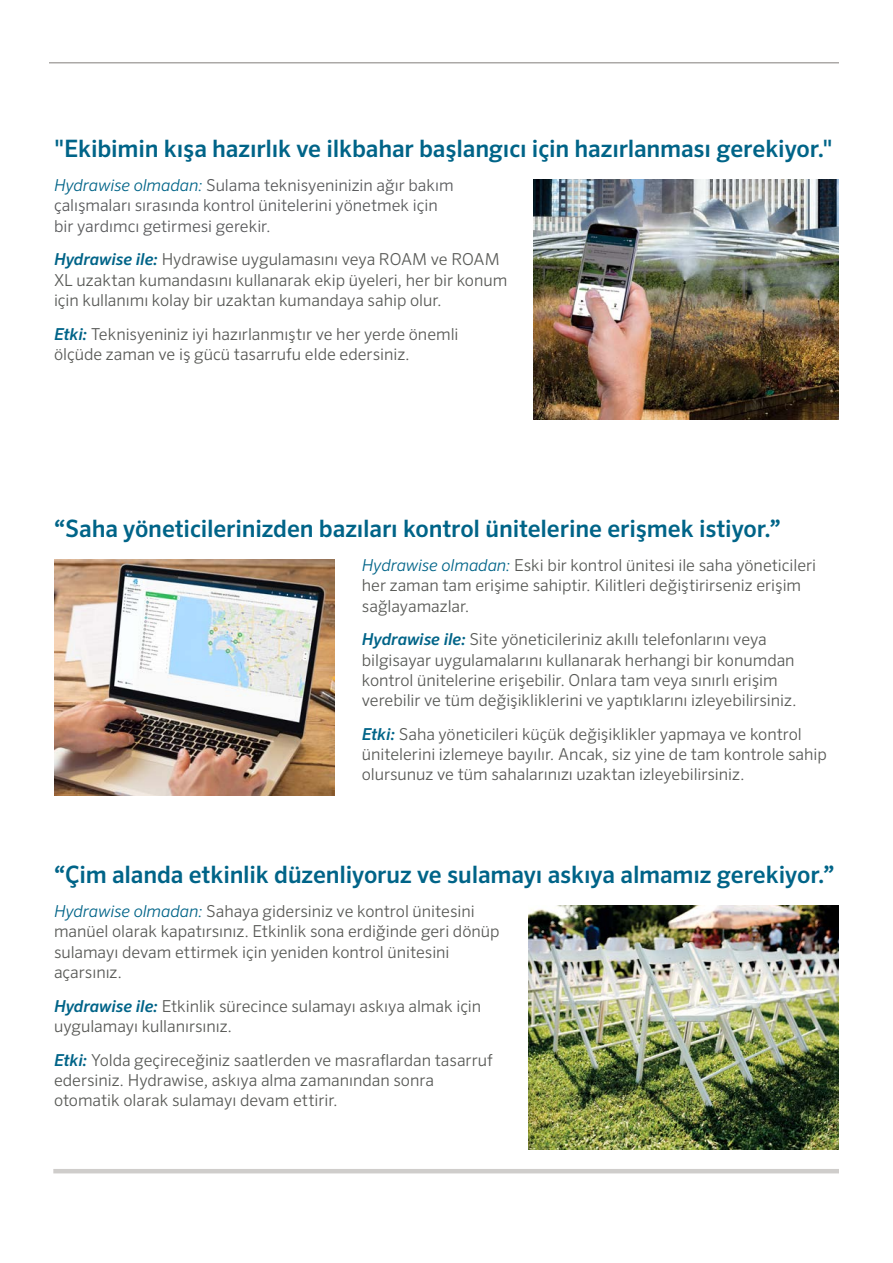
<style>
.page{position:relative;width:893px;height:1263px;background:#fff}
.page>*{position:absolute;margin:0;border:0;box-sizing:border-box;transform-origin:0 0}
.t1{font:500 24px "Sero Pro";letter-spacing:-.005em;color:#006488}
.t2{font:300 16.5px/20.2px "Sero Pro";letter-spacing:-.005em;color:#585956}
.t3{font:300 16.5px/20.2px "Sero Pro";letter-spacing:-.005em;color:#58595b}
.s1{font-style:italic;color:#006488}
.s2{font-weight:500;font-style:italic;color:#006488}
</style>
<div class="page">
<hr style="left:53px;top:1169px;width:786px;height:4px;background:#cfcdcb">
<img style="left:54px;top:560px;width:281px;height:235px">
<img style="left:528px;top:905px;width:311px;height:244px">
<img style="left:534px;top:180px;width:305px;height:240px">
<hr style="left:49px;top:62px;width:790px;height:2px;background:#aca9a7">
<h1 class="t1" style="left:54px;top:134px;width:780px">"Ekibimin kışa hazırlık ve ilkbahar başlangıcı için hazırlanması gerekiyor."</h1>
<p class="t3" style="left:54px;top:175px;width:401px"><span class="s1">Hydrawise olmadan:</span> Sulama teknisyeninizin ağır bakım çalışmaları sırasında kontrol ünitelerini yönetmek için bir yardımcı getirmesi gerekir.</p>
<p class="t2" style="left:54px;top:249px;width:455px"><span class="s2">Hydrawise ile:</span> Hydrawise uygulamasını veya ROAM ve ROAM<br>XL uzaktan kumandasını kullanarak ekip üyeleri, her bir konum için kullanımı kolay bir uzaktan kumandaya sahip olur.</p>
<p class="t2" style="left:54px;top:323px;width:406px"><span class="s2">Etki:</span> Teknisyeniniz iyi hazırlanmıştır ve her yerde önemli ölçüde zaman ve iş gücü tasarrufu elde edersiniz.</p>
<h1 class="t1" style="left:54px;top:514px;width:728px">“Saha yöneticilerinizden bazıları kontrol ünitelerine erişmek istiyor.”</h1>
<p class="t2" style="left:362px;top:555px;width:456px"><span class="s1">Hydrawise olmadan:</span> Eski bir kontrol ünitesi ile saha yöneticileri her zaman tam erişime sahiptir. Kilitleri değiştirirseniz erişim sağlayamazlar.</p>
<p class="t2" style="left:362px;top:629px;width:436px"><span class="s2">Hydrawise ile:</span> Site yöneticileriniz akıllı telefonlarını veya bilgisayar uygulamalarını kullanarak herhangi bir konumdan kontrol ünitelerine erişebilir. Onlara tam veya sınırlı erişim verebilir ve tüm değişikliklerini ve yaptıklarını izleyebilirsiniz.</p>
<p class="t2" style="left:362px;top:724px;width:467px"><span class="s2">Etki:</span> Saha yöneticileri küçük değişiklikler yapmaya ve kontrol ünitelerini izlemeye bayılır. Ancak, siz yine de tam kontrole sahip olursunuz ve tüm sahalarınızı uzaktan izleyebilirsiniz.</p>
<h1 class="t1" style="left:54px;top:860px;width:782px">“Çim alanda etkinlik düzenliyoruz ve sulamayı askıya almamız gerekiyor.”</h1>
<p class="t2" style="left:54px;top:901px;width:447px"><span class="s1">Hydrawise olmadan:</span> Sahaya gidersiniz ve kontrol ünitesini manüel olarak kapatırsınız. Etkinlik sona erdiğinde geri dönüp sulamayı devam ettirmek için yeniden kontrol ünitesini açarsınız.</p>
<p class="t2" style="left:54px;top:995px;width:429px"><span class="s2">Hydrawise ile:</span> Etkinlik sürecince sulamayı askıya almak için uygulamayı kullanırsınız.</p>
<p class="t2" style="left:54px;top:1049px;width:440px"><span class="s2">Etki:</span> Yolda geçireceğiniz saatlerden ve masraflardan tasarruf edersiniz. Hydrawise, askıya alma zamanından sonra otomatik olarak sulamayı devam ettirir.</p>
</div>
